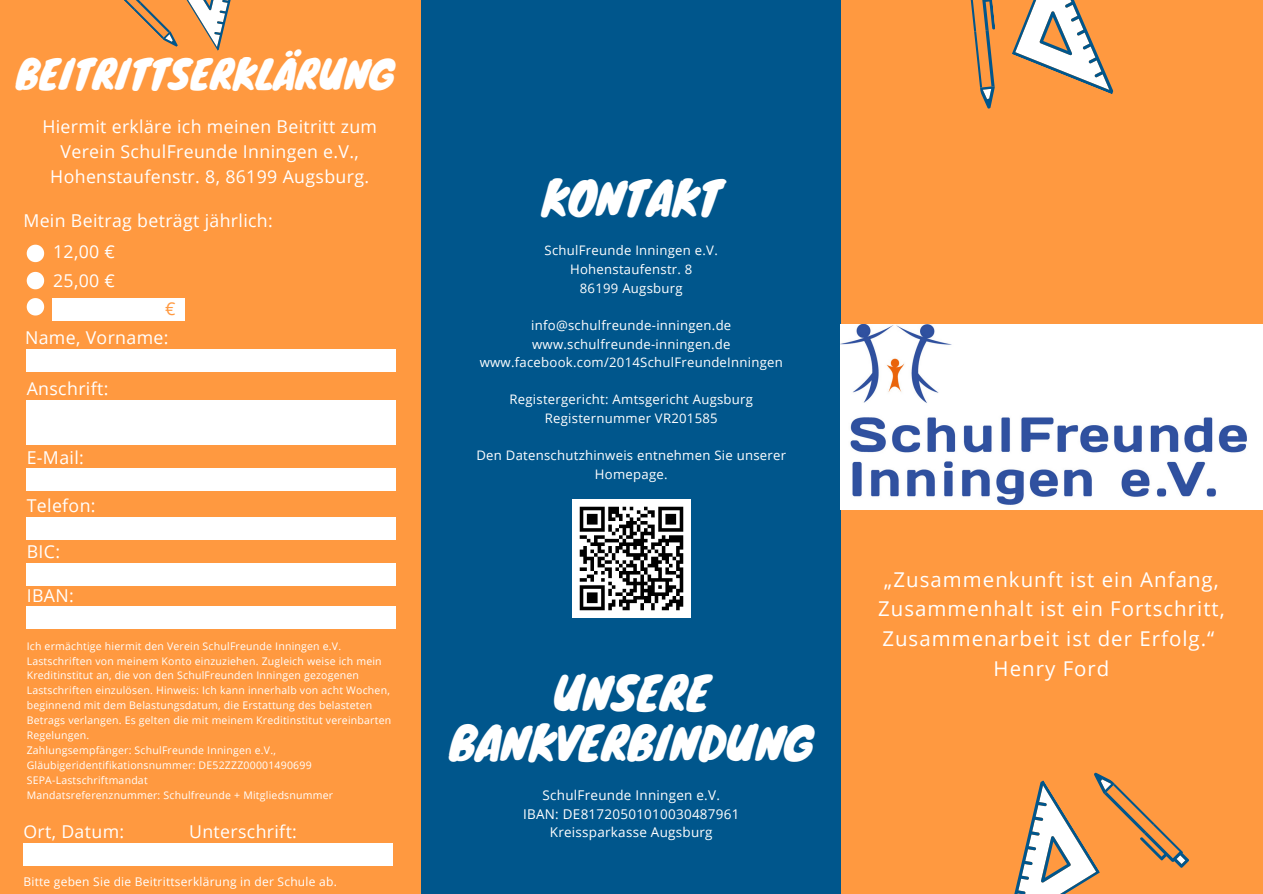
<style>
.page{position:relative;width:1263px;height:894px;background:#fff}
.page>*{position:absolute;margin:0;border:0;box-sizing:border-box;transform-origin:0 0}
.t1{font:44.85px/49.2px "Knewave";color:#fff;text-align:center}
.t2{font:38.85px "Knewave";color:#fff}
.t3{font:20.4px/29.5px "Open Sans";letter-spacing:.05em;color:#fff}
.t4{font:17.7px/25.2px "Open Sans";letter-spacing:.02em;color:#fff;text-align:center}
.t5{font:17.7px "Open Sans";color:#ff9940}
.t6{font:13.5px "Open Sans";letter-spacing:.02em;color:#fff}
.t7{font:13.2px/18.6px "Open Sans";letter-spacing:.02em;color:#fff;text-align:center}
.t8{font:12px "Open Sans";letter-spacing:.02em;color:#fff}
.t9{font:10.5px/14.9px "Open Sans";letter-spacing:.02em;color:#fff}
</style>
<div class="page">
<div style="left:0;top:0;width:1263px;height:893px;background:#ff9940"></div>
<div style="left:421px;top:0;width:420px;height:893px;background:#00568c"></div>
<svg style="left:124px;top:0;width:107px;height:51px"></svg>
<svg style="left:970px;top:0;width:25px;height:109px"></svg>
<svg style="left:1012px;top:0;width:102px;height:94px"></svg>
<svg style="left:1014px;top:772px;width:175px;height:121px"></svg>
<div style="left:52px;top:298px;width:133px;height:23px;background:#fff"></div>
<svg style="left:27px;top:244px;width:17px;height:18px"></svg>
<svg style="left:27px;top:272px;width:17px;height:17px"></svg>
<svg style="left:27px;top:298px;width:17px;height:17px"></svg>
<div style="left:27px;top:422px;width:369px;height:23px;background:#fff"></div>
<div style="left:27px;top:400px;width:369px;height:22px;background:#fff"></div>
<div style="left:27px;top:468px;width:369px;height:22px;background:#fff"></div>
<div style="left:27px;top:516px;width:369px;height:23px;background:#fff"></div>
<div style="left:27px;top:562px;width:369px;height:23px;background:#fff"></div>
<div style="left:27px;top:606px;width:369px;height:23px;background:#fff"></div>
<div style="left:23px;top:842px;width:370px;height:23px;background:#fff"></div>
<img style="left:572px;top:499px;width:118px;height:118px">
<div style="left:27px;top:349px;width:369px;height:22px;background:#fff"></div>
<img style="left:841px;top:325px;width:422px;height:184px">
<p class="t2" style="left:16px;top:42px;width:380px">BEITRITTSERKLÄRUNG</p>
<p class="t4" style="left:42px;top:113px;width:336px">Hiermit erkläre ich meinen Beitritt zum<br>Verein SchulFreunde Inningen e.V.,<br>Hohenstaufenstr. 8, 86199 Augsburg.</p>
<p class="t4" style="left:23px;top:207px;width:251px">Mein Beitrag beträgt jährlich:</p>
<p class="t4" style="left:53px;top:238px;width:64px">12,00 €</p>
<p class="t4" style="left:53px;top:267px;width:64px">25,00 €</p>
<p class="t5" style="left:165px;top:296px;width:12px">€</p>
<p class="t4" style="left:25px;top:325px;width:145px">Name, Vorname:</p>
<p class="t4" style="left:27px;top:376px;width:83px">Anschrift:</p>
<p class="t4" style="left:27px;top:444px;width:59px">E-Mail:</p>
<p class="t4" style="left:27px;top:492px;width:70px">Telefon:</p>
<p class="t4" style="left:27px;top:538px;width:35px">BIC:</p>
<p class="t4" style="left:27px;top:582px;width:49px">IBAN:</p>
<p class="t1" style="left:542px;top:172px;width:181px">KONTAKT</p>
<p class="t7" style="left:545px;top:241px;width:175px">SchulFreunde Inningen e.V.</p>
<p class="t7" style="left:570px;top:259px;width:124px">Hohenstaufenstr. 8</p>
<p class="t7" style="left:580px;top:278px;width:104px">86199 Augsburg</p>
<p class="t7" style="left:531px;top:315px;width:202px">info@schulfreunde-inningen.de</p>
<p class="t7" style="left:532px;top:334px;width:200px">www.schulfreunde-inningen.de</p>
<p class="t7" style="left:480px;top:352px;width:305px">www.facebook.com/2014SchulFreundeInningen</p>
<p class="t7" style="left:509px;top:390px;width:245px">Registergericht: Amtsgericht Augsburg<br>Registernummer VR201585</p>
<p class="t7" style="left:476px;top:445px;width:311px">Den Datenschutzhinweis entnehmen Sie unserer<br>Homepage.</p>
<p class="t9" style="left:27px;top:638px;width:366px">Ich ermächtige hiermit den Verein SchulFreunde Inningen e.V.<br>Lastschriften von meinem Konto einzuziehen. Zugleich weise ich mein Kreditinstitut an, die von den SchulFreunden Inningen gezogenen Lastschriften einzulösen. Hinweis: Ich kann innerhalb von acht Wochen, beginnend mit dem Belastungsdatum, die Erstattung des belasteten Betrags verlangen. Es gelten die mit meinem Kreditinstitut vereinbarten Regelungen.</p>
<p class="t9" style="left:27px;top:742px;width:286px">Zahlungsempfänger: SchulFreunde Inningen e.V.,<br>Gläubigeridentifikationsnummer: DE52ZZZ00001490699</p>
<p class="t9" style="left:27px;top:771px;width:123px">SEPA-Lastschriftmandat</p>
<p class="t9" style="left:27px;top:786px;width:308px">Mandatsreferenznummer: Schulfreunde + Mitgliedsnummer</p>
<p class="t6" style="left:543px;top:785px;width:179px">SchulFreunde Inningen e.V.</p>
<p class="t6" style="left:523px;top:804px;width:218px">IBAN: DE81720501010030487961</p>
<p class="t6" style="left:550px;top:822px;width:164px">Kreissparkasse Augsburg</p>
<p class="t1" style="left:449px;top:667px;width:365px">UNSERE<br>BANKVERBINDUNG</p>
<p class="t4" style="left:23px;top:818px;width:102px">Ort, Datum:</p>
<p class="t4" style="left:189px;top:818px;width:109px">Unterschrift:</p>
<p class="t8" style="left:23px;top:873px;width:315px">Bitte geben Sie die Beitrittserklärung in der Schule ab.</p>
<p class="t3" style="left:878px;top:564px;width:348px">„Zusammenkunft ist ein Anfang,<br>Zusammenhalt ist ein Fortschritt,<br>Zusammenarbeit ist der Erfolg.“</p>
<p class="t3" style="left:994px;top:652px;width:117px">Henry Ford</p>
</div>
